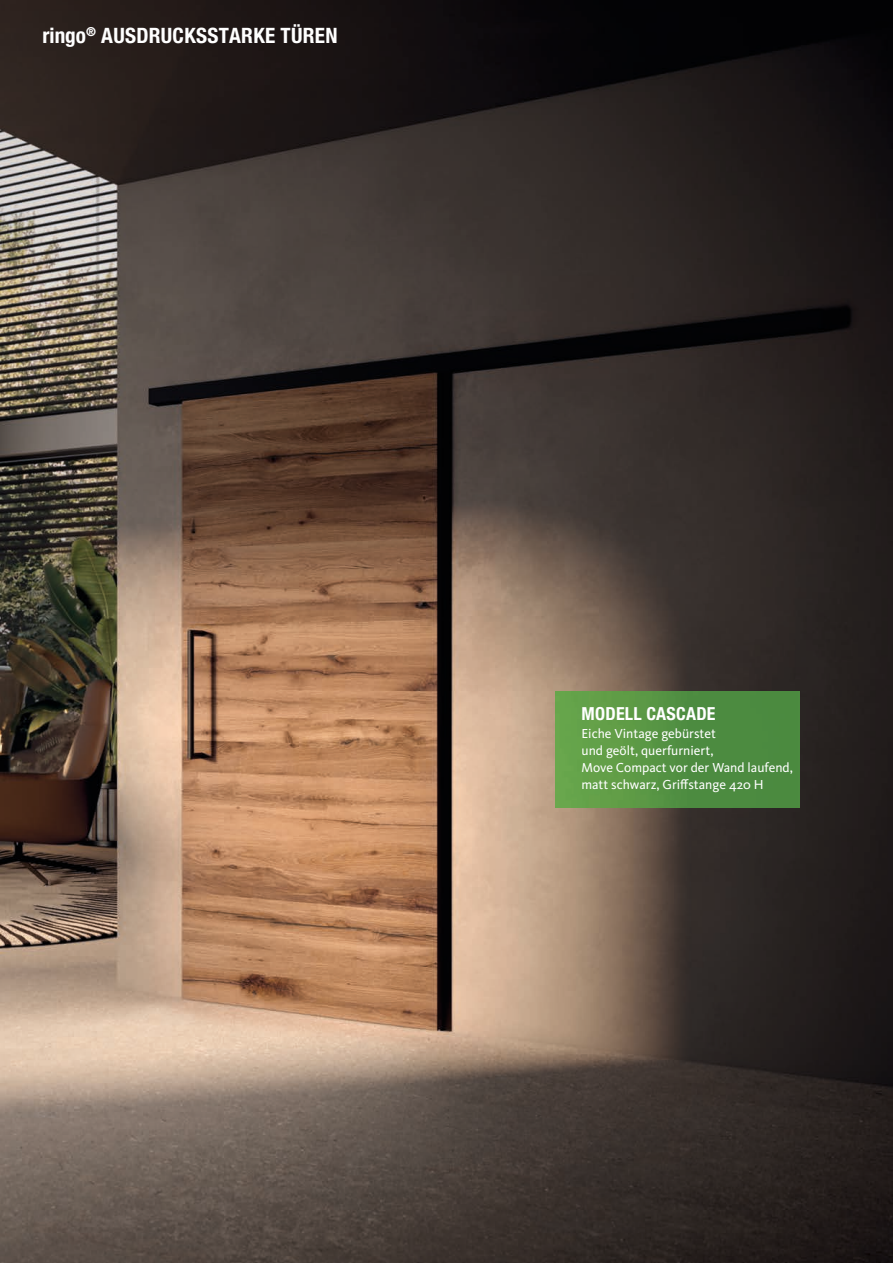
<style>
.page{position:relative;width:893px;height:1263px;background:#fff}
.page>*{position:absolute;margin:0;border:0;box-sizing:border-box;transform-origin:0 0}
.t1{font:700 condensed 21.15px "Helvetica Neue";letter-spacing:.015em;color:#fff}
.t2{font:700 condensed 18px "Helvetica Neue";letter-spacing:.015em;color:#fff}
.t3{font:13.5px/17.2px "Kievit OT";color:#fff}
</style>
<div class="page">
<img style="left:0;top:0;width:893px;height:1263px">
<img style="left:555px;top:691px;width:244px;height:117px">
<h1 class="t1" style="left:43px;top:22px;width:297px">ringo<sup>®</sup> AUSDRUCKSSTARKE TÜREN</h1>
<h2 class="t2" style="left:582px;top:703px;width:136px">MODELL CASCADE</h2>
<p class="t3" style="left:581px;top:724px;width:213px">Eiche Vintage gebürstet<br>und geölt, querfurniert,<br>Move Compact vor der Wand laufend, matt schwarz, Griffstange 420 H</p>
</div>
